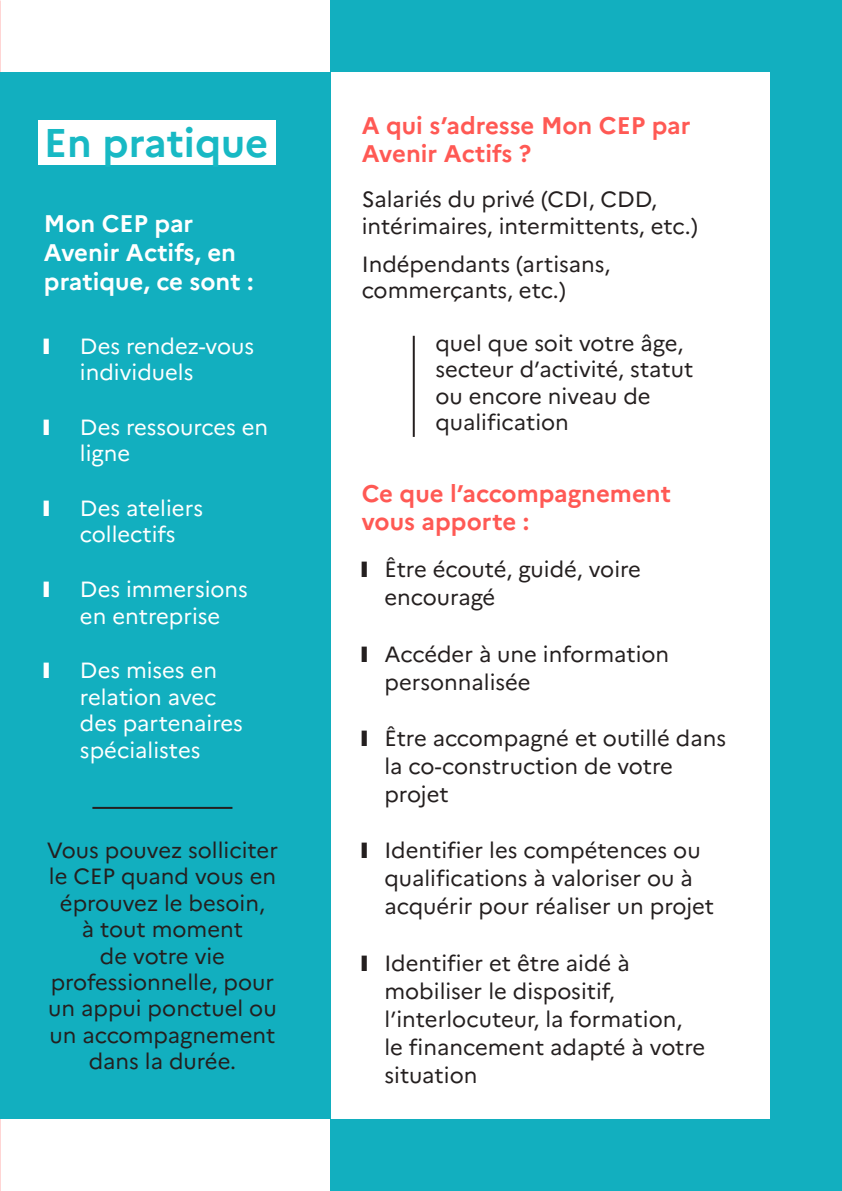
<style>
.page{position:relative;width:842px;height:1191px;background:#fff}
.page>*{position:absolute;margin:0;border:0;box-sizing:border-box;transform-origin:0 0}
.t1{font:700 40px "Marianne";color:#18b9c4}
.t2{font:700 24px/28.8px "Marianne";color:#ff5954}
.t3{font:700 24px/28.8px "Marianne";color:#fff}
.t4{font:22px/26.4px "Marianne";color:#241f1f}
.t5{font:22px/26.4px "Marianne";color:#fff}
.t6{font:22px "Dummy Text";color:#fff}
.s1{font-family:"Dummy Text"}
</style>
<div class="page">
<div style="left:330px;top:0;width:512px;height:1191px;background:#12afbf"></div>
<div style="left:1px;top:72px;width:769px;height:1047px;background:#fff"></div>
<div style="left:0;top:72px;width:330px;height:1047px;background:#12afbf"></div>
<hr style="left:92px;top:807px;width:140px;height:2px;background:#241f1f">
<hr style="left:413px;top:336px;width:2px;height:101px;background:#241f1f">
<div style="left:38px;top:120px;width:237px;height:44px;background:#fff"></div>
<h1 class="t1" style="left:44px;top:118px;width:226px">En pratique</h1>
<p class="t3" style="left:44px;top:209px;width:211px">Mon CEP par<br>Avenir Actifs, en pratique, ce sont :</p>
<p class="t6" style="left:44px;top:333px;width:6px">¡</p>
<p class="t5" style="left:80px;top:333px;width:176px">Des rendez-vous individuels</p>
<p class="t6" style="left:44px;top:414px;width:6px">¡</p>
<p class="t5" style="left:80px;top:414px;width:190px">Des ressources en ligne</p>
<p class="t6" style="left:44px;top:495px;width:6px">¡</p>
<p class="t5" style="left:80px;top:495px;width:125px">Des ateliers collectifs</p>
<p class="t6" style="left:44px;top:576px;width:6px">¡</p>
<p class="t5" style="left:80px;top:576px;width:170px">Des immersions en entreprise</p>
<p class="t6" style="left:44px;top:658px;width:6px">¡</p>
<p class="t5" style="left:80px;top:657px;width:164px">Des mises en relation avec des partenaires spécialistes</p>
<p class="t4" style="left:47px;top:837px;width:233px;text-align:center">Vous pouvez solliciter le CEP quand vous en éprouvez le besoin,<br>à tout moment<br>de votre vie professionnelle, pour un appui ponctuel ou un accompagnement dans la durée.</p>
<p class="t2" style="left:362px;top:110px;width:330px">A qui s’adresse Mon CEP par<br>Avenir Actifs ?</p>
<p class="t4" style="left:362px;top:186px;width:338px">Salariés du privé (CDI, CDD, intérimaires, intermittents, etc.)</p>
<p class="t4" style="left:362px;top:250px;width:250px">Indépendants (artisans, commerçants, etc.)</p>
<p class="t4" style="left:435px;top:330px;width:259px">quel que soit votre âge, secteur d’activité, statut ou encore niveau de qualification</p>
<p class="t2" style="left:362px;top:478px;width:311px">Ce que l’accompagnement vous apporte :</p>
<p class="t4" style="left:384px;top:555px;width:258px;line-height:28px;text-indent:-23px"><span class="s1">¡</span> Être écouté, guidé, voire encouragé</p>
<p class="t4" style="left:384px;top:639px;width:286px;line-height:28px;text-indent:-23px"><span class="s1">¡</span> Accéder à une information personnalisée</p>
<p class="t4" style="left:384px;top:724px;width:343px;line-height:28px;text-indent:-23px"><span class="s1">¡</span> Être accompagné et outillé dans la co-construction de votre projet</p>
<p class="t4" style="left:384px;top:836px;width:331px;line-height:28px;text-indent:-23px"><span class="s1">¡</span> Identifier les compétences ou qualifications à valoriser ou à acquérir pour réaliser un projet</p>
<p class="t4" style="left:384px;top:949px;width:322px;line-height:28px;text-indent:-23px"><span class="s1">¡</span> Identifier et être aidé à mobiliser le dispositif, l’interlocuteur, la formation, le financement adapté à votre situation</p>
</div>
